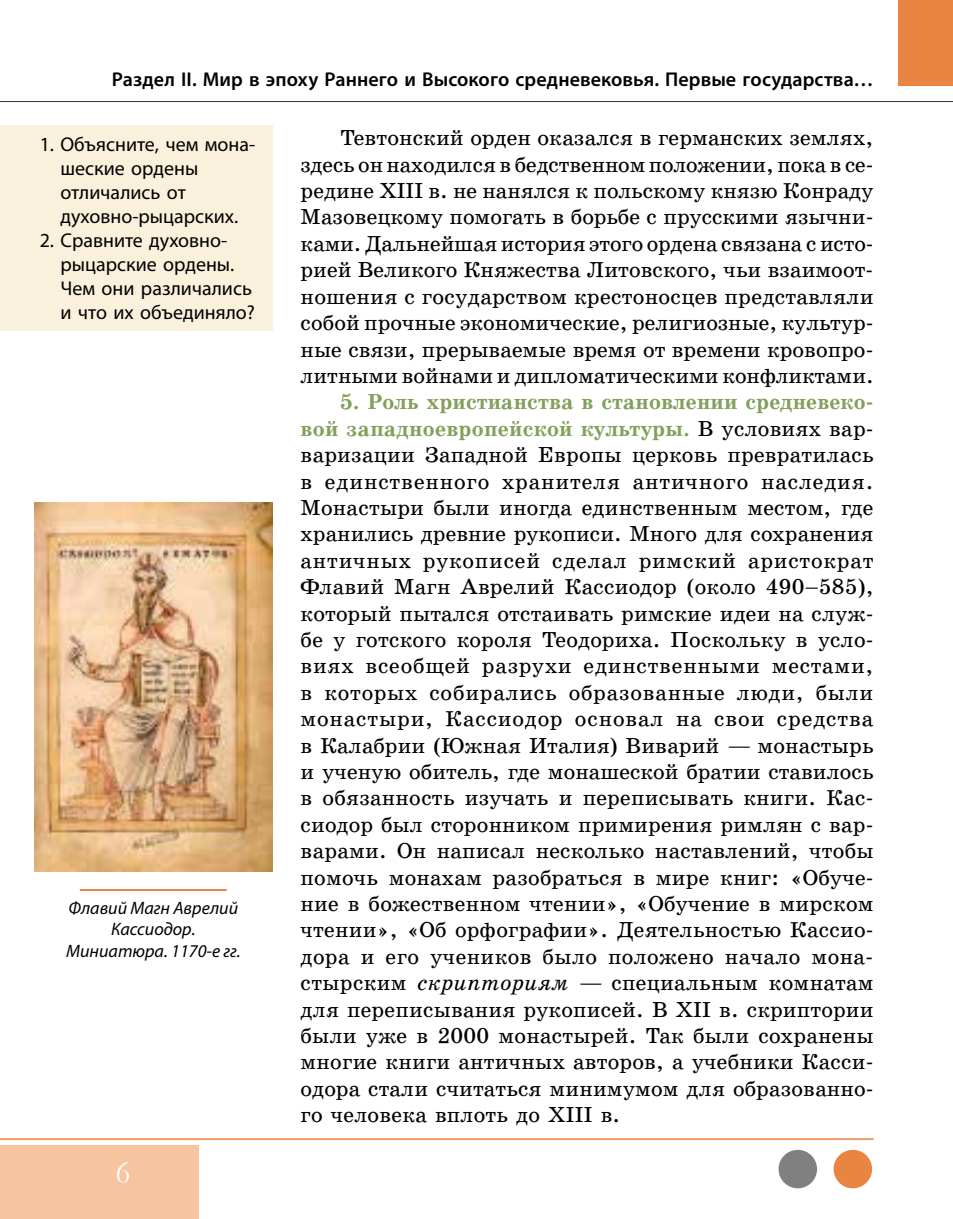
<style>
.page{position:relative;width:953px;height:1219px;background:#fff}
.page>*{position:absolute;margin:0;border:0;box-sizing:border-box;transform-origin:0 0}
.t1{font:32px "Garamond";color:#fff}
.t2{font:22px/26.4px "School Book Web";letter-spacing:.005em;color:#000;text-align:justify}
.t3{font:20px/24px "Myriad Pro";color:#000}
.t4{font:600 20px "Myriad Pro";letter-spacing:.005em;color:#000}
.t5{font:italic 18px/21.6px "Myriad Pro";color:#000;text-align:center}
.s1{font-weight:700;color:#83a05b}
.s2{font-style:italic}
</style>
<div class="page">
<hr style="left:0;top:101px;width:952px;height:1px;background:#000">
<div style="left:898px;top:0;width:54px;height:86px;background:#e98442"></div>
<div style="left:0;top:1145px;width:198px;height:74px;background:#f6c49f"></div>
<div style="left:778px;top:1150px;width:39px;height:38px;background:#808080;border-radius:50%"></div>
<div style="left:833px;top:1150px;width:39px;height:38px;background:#e98442;border-radius:50%"></div>
<hr style="left:0;top:1138px;width:873px;height:2px;background:#e98442">
<div style="left:0;top:125px;width:272px;height:114px;background:#faf1dd"></div>
<div style="left:0;top:218px;width:272px;height:112px;background:#faf1dd"></div>
<img style="left:34px;top:503px;width:238px;height:368px">
<hr style="left:80px;top:889px;width:147px;height:2px;background:#e98442">
<p class="t4" style="left:112px;top:67px;width:763px">Раздел II. Мир в эпоху Раннего и Высокого средневековья. Первые государства…</p>
<p class="t3" style="left:60px;top:132px;width:196px;text-indent:-21px">1. Объясните, чем мона&shy;шеские ордены отличались от духовно-рыцарских.</p>
<p class="t3" style="left:60px;top:228px;width:196px;text-indent:-21px">2. Сравните духовно&shy;рыцарские ордены.<br>Чем они различались и что их объединяло?</p>
<p class="t5" style="left:66px;top:896px;width:176px">Флавий Магн Аврелий<br>Кассиодор.<br>Миниатюра. 1170‑е гг.</p>
<h1 class="t1" style="left:115px;top:1150px;width:17px">6</h1>
<p class="t2" style="left:300px;top:125px;width:574px;text-indent:40px">Тевтонский орден оказался в германских землях, здесь он находился в бедственном положении, пока в се&shy;редине ХІІІ в. не нанялся к польскому князю Конраду Мазовецкому помогать в борьбе с прусскими язычни&shy;ками. Дальнейшая история этого ордена связана с исто&shy;рией Великого Княжества Литовского, чьи взаимоот&shy;ношения с государством крестоносцев представляли собой прочные экономические, религиозные, культур&shy;ные связи, прерываемые время от времени кровопро&shy;литными войнами и дипломатическими конфликтами.</p>
<p class="t2" style="left:300px;top:389px;width:574px;text-indent:40px"><span class="s1">5. Роль христианства в становлении средневеко&shy;вой западноевропейской культуры.</span> В условиях вар&shy;варизации Западной Европы церковь превратилась в единственного хранителя античного наследия.<br>Монастыри были иногда единственным местом, где хранились древние рукописи. Много для сохранения античных рукописей сделал римский аристократ Флавий Магн Аврелий Кассиодор (около 490–585), который пытался отстаивать римские идеи на служ&shy;бе у готского короля Теодориха. Поскольку в усло&shy;виях всеобщей разрухи единственными местами, в которых собирались образованные люди, были монастыри, Кассиодор основал на свои средства в Калабрии (Южная Италия) Виварий — монастырь и ученую обитель, где монашеской братии ставилось в обязанность изучать и переписывать книги. Кас&shy;сиодор был сторонником примирения римлян с вар&shy;варами. Он написал несколько наставлений, чтобы помочь монахам разобраться в мире книг: «Обуче&shy;ние в божественном чтении», «Обучение в мирском чтении», «Об орфографии». Деятельностью Кассио&shy;дора и его учеников было положено начало мона&shy;стырским <span class="s2">скрипториям</span> — специальным комнатам для переписывания рукописей. В XII в. скриптории были уже в 2000 монастырей. Так были сохранены многие книги античных авторов, а учебники Касси&shy;одора стали считаться минимумом для образованно&shy;го человека вплоть до ХІІІ в.</p>
</div>
